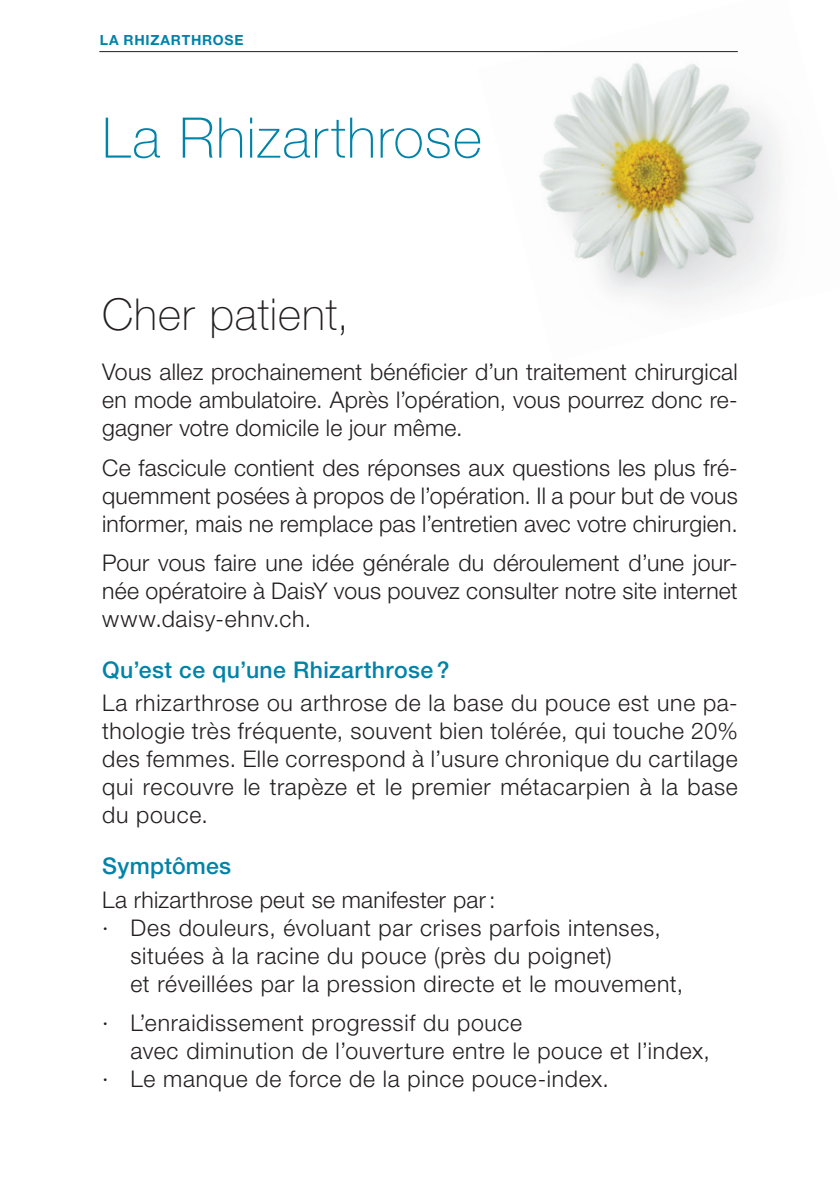
<style>
.page{position:relative;width:840px;height:1191px;background:#fff}
.page>*{position:absolute;margin:0;border:0;box-sizing:border-box;transform-origin:0 0}
.t1{font:100 56px "Helvetica Neue";letter-spacing:.025em;color:#0083a9}
.t2{font:100 44px "Helvetica Neue";letter-spacing:.025em;color:#231f20}
.t3{font:300 23px/28px "Helvetica Neue";letter-spacing:.025em;color:#231f20;text-align:justify}
.t4{font:500 23px "Helvetica Neue";letter-spacing:.015em;color:#0083a9}
.t5{font:700 14px "Helvetica Neue";letter-spacing:.055em;color:#0083a9}
</style>
<div class="page">
<hr style="left:99px;top:51px;width:638px;height:1px;background:#231f20">
<img style="left:477px;top:51px;width:305px;height:158px">
<img style="left:551px;top:209px;width:226px;height:95px">
<p class="t5" style="left:100px;top:31px;width:145px">LA RHIZARTHROSE</p>
<h1 class="t1" style="left:102px;top:106px;width:381px">La Rhizarthrose</h1>
<h2 class="t2" style="left:102px;top:289px;width:248px">Cher patient,</h2>
<p class="t3" style="left:102px;top:358px;width:636px">Vous allez prochainement bénéficier d’un traitement chirurgical en mode ambulatoire. Après l’opération, vous pourrez donc re&shy;gagner votre domicile le jour même.</p>
<p class="t3" style="left:102px;top:453px;width:636px">Ce fascicule contient des réponses aux questions les plus fré&shy;quemment posées à propos de l’opération. Il a pour but de vous informer, mais ne remplace pas l’entretien avec votre chirurgien.</p>
<p class="t3" style="left:102px;top:548px;width:636px">Pour vous faire une idée générale du déroulement d’une jour&shy;née opératoire à DaisY vous pouvez consulter notre site internet www.daisy-ehnv.ch.</p>
<p class="t4" style="left:102px;top:656px;width:349px">Qu’est ce qu’une Rhizarthrose ?</p>
<p class="t3" style="left:102px;top:688px;width:636px">La rhizarthrose ou arthrose de la base du pouce est une pa&shy;thologie très fréquente, souvent bien tolérée, qui touche 20% des femmes. Elle correspond à l’usure chronique du cartilage qui recouvre le trapèze et le premier métacarpien à la base du pouce.</p>
<p class="t4" style="left:102px;top:852px;width:130px">Symptômes</p>
<p class="t3" style="left:102px;top:885px;width:395px">La rhizarthrose peut se manifester par:</p>
<p class="t3" style="left:102px;top:913px;width:560px">· Des douleurs, évoluant par crises parfois intenses,</p>
<p class="t3" style="left:130px;top:941px;width:482px">situées à la racine du pouce (près du poignet)</p>
<p class="t3" style="left:130px;top:969px;width:554px">et réveillées par la pression directe et le mouvement,</p>
<p class="t3" style="left:102px;top:1008px;width:421px">· L’enraidissement progressif du pouce</p>
<p class="t3" style="left:130px;top:1036px;width:580px">avec diminution de l’ouverture entre le pouce et l’index,</p>
<p class="t3" style="left:102px;top:1064px;width:508px">· Le manque de force de la pince pouce-index.</p>
</div>
